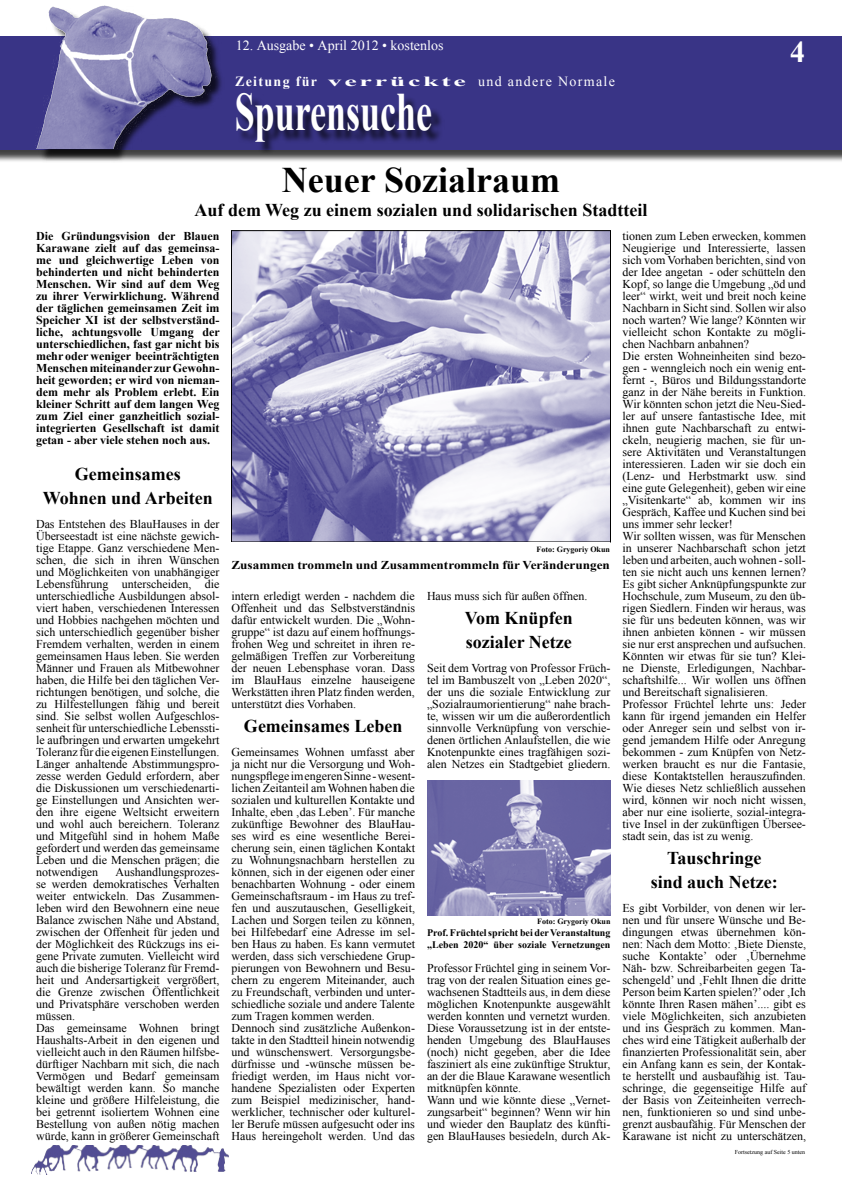
<style>
.page{position:relative;width:842px;height:1191px;background:#fff}
.page>*{position:absolute;margin:0;border:0;box-sizing:border-box;transform-origin:0 0}
.t1{font:700 54px "Times New Roman";color:#fff;scale:.67 1}
.t2{font:700 36px "Times New Roman";color:#000}
.t3{font:700 30px "Times New Roman";color:#fff}
.t4{font:700 18px/24px "Times New Roman";color:#000;text-align:center}
.t5{font:700 14px "Times New Roman";letter-spacing:.095em;color:#fff}
.t6{font:14px "Times New Roman";color:#fff}
.t7{font:12px/12px "Times New Roman";color:#000;text-align:justify}
.t8{font:700 12px/12px "Times New Roman";color:#000;text-align:justify}
.t9{font:700 12px "Times New Roman";color:#000;scale:1.1 1}
.t10{font:700 10px/12px "Times New Roman";color:#000}
.t11{font:700 8px "Times New Roman";color:#000}
.t12{font:6px "Times New Roman";color:#000}
.s1{font-weight:400}
</style>
<div class="page">
<div style="left:0;top:36px;width:842px;height:127px;background:#000;opacity:.75"></div>
<div style="left:0;top:36px;width:842px;height:113px;background:#393486"></div>
<div style="left:237px;top:95px;width:207px;height:60px;background:#000;opacity:.75"></div>
<div style="left:38px;top:6px;width:186px;height:156px;background:#000;opacity:.75"></div>
<img style="left:35px;top:5px;width:184px;height:144px">
<img style="left:31px;top:1146px;width:197px;height:28px">
<img style="left:233px;top:232px;width:376px;height:308px">
<div style="left:231px;top:230px;width:380px;height:312px;border:1px solid #000"></div>
<img style="left:427px;top:780px;width:183px;height:136px">
<p class="t6" style="left:236px;top:36px;width:209px">12. Ausgabe • April 2012 • kostenlos</p>
<h1 class="t1" style="left:235px;top:75px;width:296px">Spurensuche</h1>
<p class="t5" style="left:235px;top:72px;width:381px">Zeitung für verrückte <span class="s1">und andere Normale</span></p>
<h3 class="t3" style="left:790px;top:31px;width:16px">4</h3>
<h2 class="t2" style="left:282px;top:155px;width:280px">Neuer Sozialraum</h2>
<h3 class="t4" style="left:195px;top:198px;width:454px">Auf dem Weg zu einem sozialen und solidarischen Stadtteil</h3>
<p class="t8" style="left:36px;top:230px;width:185px">Die Gründungsvision der Blauen Karawane zielt auf das gemeinsa&shy;me und gleichwertige Leben von behinderten und nicht behinderten Menschen. Wir sind auf dem Weg zu ihrer Verwirklichung. Während der täglichen gemeinsamen Zeit im Speicher XI ist der selbstverständ&shy;liche, achtungsvolle Umgang der unterschiedlichen, fast gar nicht bis mehr oder weniger beeinträchtigten Menschen miteinander zur Gewohn&shy;heit geworden; er wird von nieman&shy;dem mehr als Problem erlebt. Ein kleiner Schritt auf dem langen Weg zum Ziel einer ganzheitlich sozial&shy;integrierten Gesellschaft ist damit getan - aber viele stehen noch aus.</p>
<h3 class="t4" style="left:43px;top:462px;width:172px">Gemeinsames<br>Wohnen und Arbeiten</h3>
<p class="t7" style="left:36px;top:518px;width:185px">Das Entstehen des BlauHauses in der Überseestadt ist eine nächste gewich&shy;tige Etappe. Ganz verschiedene Men&shy;schen, die sich in ihren Wünschen und Möglichkeiten von unabhängiger Lebensführung unterscheiden, die unterschiedliche Ausbildungen absol&shy;viert haben, verschiedenen Interessen und Hobbies nachgehen möchten und sich unterschiedlich gegenüber bisher Fremdem verhalten, werden in einem gemeinsamen Haus leben. Sie werden Männer und Frauen als Mitbewohner haben, die Hilfe bei den täglichen Ver&shy;richtungen benötigen, und solche, die zu Hilfestellungen fähig und bereit sind. Sie selbst wollen Aufgeschlos&shy;senheit für unterschiedliche Lebenssti&shy;le aufbringen und erwarten umgekehrt Toleranz für die eigenen Einstellungen.<br>Länger anhaltende Abstimmungspro&shy;zesse werden Geduld erfordern, aber die Diskussionen um verschiedenarti&shy;ge Einstellungen und Ansichten wer&shy;den ihre eigene Weltsicht erweitern und wohl auch bereichern. Toleranz und Mitgefühl sind in hohem Maße gefordert und werden das gemeinsame Leben und die Menschen prägen; die notwendigen</p>
<p class="t7" style="left:622px;top:230px;width:185px;text-align:left">tionen zum Leben erwecken, kommen Neugierige und Interessierte, lassen sich vom Vorhaben berichten, sind von der Idee angetan - oder schütteln den Kopf, so lange die Umgebung „öd und leer“ wirkt, weit und breit noch keine Nachbarn in Sicht sind. Sollen wir also noch warten? Wie lange? Könnten wir vielleicht schon Kontakte zu mögli&shy;chen Nachbarn anbahnen?<br>Die ersten Wohneinheiten sind bezo&shy;gen - wenngleich noch ein wenig ent&shy;fernt -, Büros und Bildungsstandorte ganz in der Nähe bereits in Funktion.<br>Wir könnten schon jetzt die Neu-Sied&shy;ler auf unsere fantastische Idee, mit ihnen gute Nachbarschaft zu entwi&shy;ckeln, neugierig machen, sie für un&shy;sere Aktivitäten und Veranstaltungen interessieren. Laden wir sie doch ein (Lenz- und Herbstmarkt usw. sind eine gute Gelegenheit), geben wir eine „Visitenkarte“ ab, kommen wir ins Gespräch, Kaffee und Kuchen sind bei uns immer sehr lecker!<br>Wir sollten wissen, was für Menschen in unserer Nachbarschaft schon jetzt leben und arbeiten, auch wohnen - soll&shy;ten sie nicht auch uns kennen lernen?<br>Es gibt sicher Anknüpfungspunkte zur Hochschule, zum Museum, zu den üb&shy;rigen Siedlern. Finden wir heraus, was sie für uns bedeuten können, was wir ihnen anbieten können - wir müssen sie nur erst ansprechen und aufsuchen.<br>Könnten wir etwas für sie tun? Klei&shy;ne Dienste, Erledigungen, Nachbar&shy;schaftshilfe... Wir wollen uns öffnen und Bereitschaft signalisieren.<br>Professor Früchtel lehrte uns: Jeder kann für irgend jemanden ein Helfer oder Anreger sein und selbst von ir&shy;gend jemandem Hilfe oder Anregung bekommen - zum Knüpfen von Netz&shy;werken braucht es nur die Fantasie, diese Kontaktstellen herauszufinden.<br>Wie dieses Netz schließlich aussehen wird, können wir noch nicht wissen, aber nur eine isolierte, sozial-integra&shy;tive Insel in der zukünftigen Übersee&shy;stadt sein, das ist zu wenig.</p>
<h3 class="t4" style="left:651px;top:846px;width:128px">Tauschringe sind auch Netze:</h3>
<p class="t7" style="left:622px;top:902px;width:185px">Es gibt Vorbilder, von denen wir ler&shy;nen und für unsere Wünsche und Be&shy;dingungen etwas übernehmen kön&shy;nen: Nach dem Motto: ‚Biete Dienste, suche Kontakte’ oder ‚Übernehme Näh- bzw. Schreibarbeiten gegen Ta&shy;schengeld’ und ‚Fehlt Ihnen die dritte Person beim Karten spielen?’ oder ‚Ich könnte Ihren Rasen mähen’.... gibt es viele Möglichkeiten, sich anzubieten und ins Gespräch zu kommen. Man&shy;ches wird eine Tätigkeit außerhalb der finanzierten Professionalität sein, aber ein Anfang kann es sein, der Kontak&shy;te herstellt und ausbaufähig ist. Tau&shy;schringe, die gegenseitige Hilfe auf der Basis von Zeiteinheiten verrech&shy;nen, funktionieren so und sind unbe&shy;grenzt ausbaufähig. Für Menschen der Karawane ist nicht zu unterschätzen,</p>
<p class="t11" style="left:537px;top:544px;width:75px">Foto: Grygoriy Okun</p>
<p class="t9" style="left:231px;top:557px;width:346px">Zusammen trommeln und Zusammentrommeln für Veränderungen</p>
<p class="t7" style="left:231px;top:590px;width:185px">intern erledigt werden - nachdem die Offenheit und das Selbstverständnis dafür entwickelt wurden. Die „Wohn&shy;gruppe“ ist dazu auf einem hoffnungs&shy;frohen Weg und schreitet in ihren re&shy;gelmäßigen Treffen zur Vorbereitung der neuen Lebensphase voran. Dass im BlauHaus einzelne hauseigene Werkstätten ihren Platz finden werden, unterstützt dies Vorhaben.</p>
<h3 class="t4" style="left:244px;top:714px;width:160px">Gemeinsames Leben</h3>
<p class="t7" style="left:231px;top:746px;width:185px;text-align:left">Gemeinsames Wohnen umfasst aber ja nicht nur die Versorgung und Woh&shy;nungspflege im engeren Sinne - wesent&shy;lichen Zeitanteil am Wohnen haben die sozialen und kulturellen Kontakte und Inhalte, eben ‚das Leben’. Für manche zukünftige Bewohner des BlauHau&shy;ses wird es eine wesentliche Berei&shy;cherung sein, einen täglichen Kontakt zu Wohnungsnachbarn herstellen zu können, sich in der eigenen oder einer benachbarten Wohnung - oder einem Gemeinschaftsraum - im Haus zu tref&shy;fen und auszutauschen, Geselligkeit, Lachen und Sorgen teilen zu können, bei Hilfebedarf eine Adresse im sel&shy;ben Haus zu haben. Es kann vermutet werden, dass sich verschiedene Grup&shy;pierungen von Bewohnern und Besu&shy;chern zu engerem Miteinander, auch zu Freundschaft, verbinden und unter&shy;schiedliche soziale und andere Talente zum Tragen kommen werden.<br>Dennoch sind zusätzliche Außenkon&shy;takte in den Stadtteil hinein notwendig und wünschenswert. Versorgungsbe&shy;dürfnisse und -wünsche müssen be&shy;friedigt werden, im Haus nicht vor&shy;handene Spezialisten oder Experten zum Beispiel medizinischer, hand&shy;werklicher, technischer oder kulturel&shy;ler Berufe müssen aufgesucht oder ins Haus hereingeholt werden. Und das</p>
<p class="t7" style="left:427px;top:590px;width:162px">Haus muss sich für außen öffnen.</p>
<h3 class="t4" style="left:465px;top:606px;width:109px;text-align:left">Vom Knüpfen sozialer Netze</h3>
<p class="t7" style="left:427px;top:662px;width:185px">Seit dem Vortrag von Professor Früch&shy;tel im Bambuszelt von „Leben 2020“, der uns die soziale Entwicklung zur „Sozialraumorientierung“ nahe brach&shy;te, wissen wir um die außerordentlich sinnvolle Verknüpfung von verschie&shy;denen örtlichen Anlaufstellen, die wie Knotenpunkte eines tragfähigen sozi&shy;alen Netzes ein Stadtgebiet gliedern.</p>
<p class="t7" style="left:36px;top:866px;width:185px;text-align:left;text-indent:79px">Aushandlungsprozes&shy;se werden demokratisches Verhalten weiter entwickeln. Das Zusammen&shy;leben wird den Bewohnern eine neue Balance zwischen Nähe und Abstand, zwischen der Offenheit für jeden und der Möglichkeit des Rückzugs ins ei&shy;gene Private zumuten. Vielleicht wird auch die bisherige Toleranz für Fremd&shy;heit und Andersartigkeit vergrößert, die Grenze zwischen Öffentlichkeit und Privatsphäre verschoben werden müssen.<br>Das gemeinsame Wohnen bringt Haushalts-Arbeit in den eigenen und vielleicht auch in den Räumen hilfsbe&shy;dürftiger Nachbarn mit sich, die nach Vermögen und Bedarf gemeinsam bewältigt werden kann. So manche kleine und größere Hilfeleistung, die bei getrennt isoliertem Wohnen eine Bestellung von außen nötig machen würde, kann in größerer Gemeinschaft</p>
<p class="t11" style="left:537px;top:916px;width:75px">Foto: Grygoriy Okun</p>
<p class="t10" style="left:427px;top:926px;width:185px">Prof. Früchtel spricht bei der Veranstaltung „Leben 2020“ über soziale Vernetzungen</p>
<p class="t7" style="left:427px;top:962px;width:185px;text-align:left">Professor Früchtel ging in seinem Vor&shy;trag von der realen Situation eines ge&shy;wachsenen Stadtteils aus, in dem diese möglichen Knotenpunkte ausgewählt werden konnten und vernetzt wurden.<br>Diese Voraussetzung ist in der entste&shy;henden Umgebung des BlauHauses (noch) nicht gegeben, aber die Idee fasziniert als eine zukünftige Struktur, an der die Blaue Karawane wesentlich mitknüpfen könnte.<br>Wann und wie könnte diese „Vernet&shy;zungsarbeit“ beginnen? Wenn wir hin und wieder den Bauplatz des künfti&shy;gen BlauHauses besiedeln, durch Ak-</p>
<p class="t12" style="left:735px;top:1148px;width:72px">Fortsetzung auf Seite 5 unten</p>
</div>
